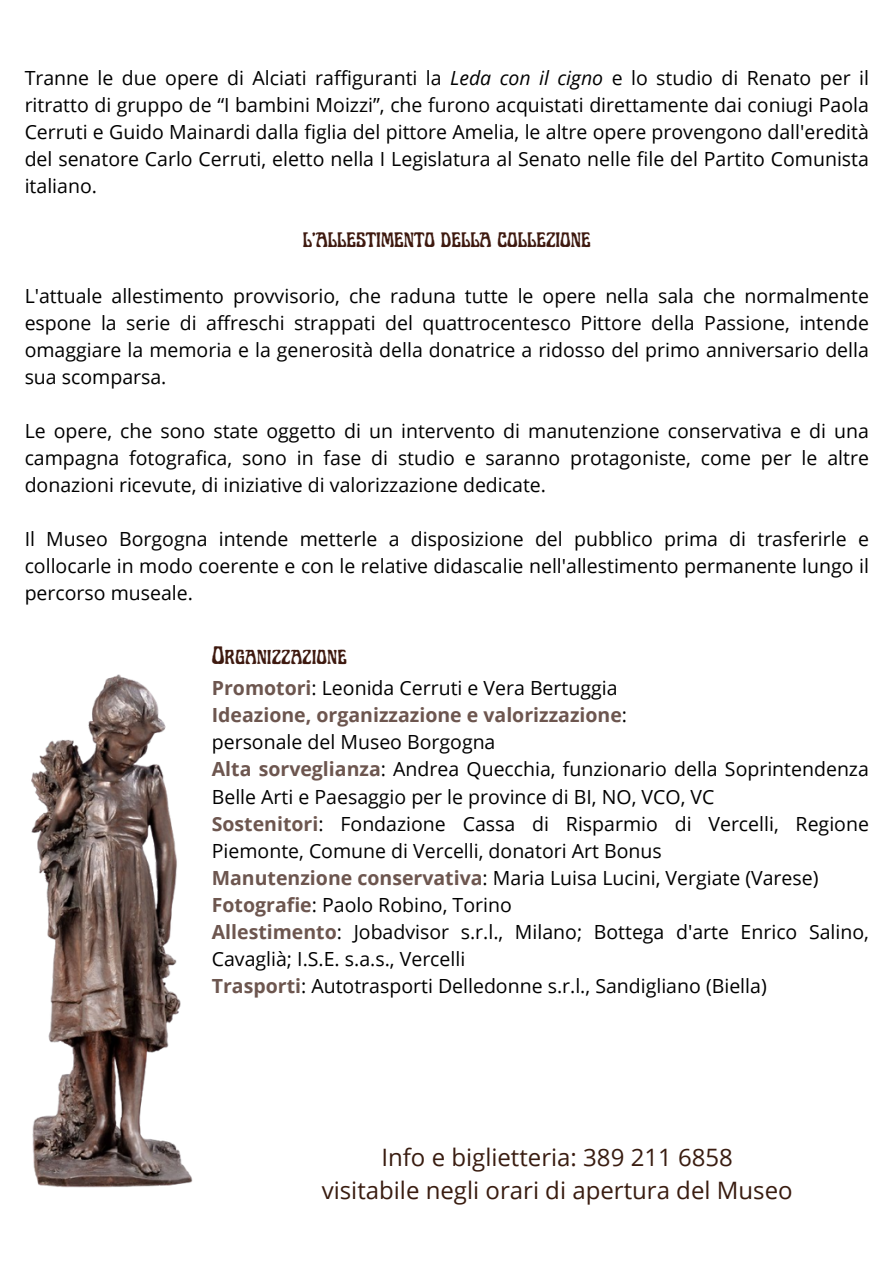
<style>
.page{position:relative;width:894px;height:1264px;background:#fff}
.page>*{position:absolute;margin:0;border:0;box-sizing:border-box;transform-origin:0 0}
.t1{font:25.5px "Art Nuvo Ultra Rough";color:#3e190f}
.t2{font:24px/32.7px "Open Sans";color:#391c10;text-align:center}
.t3{font:21px "Art Nuvo Ultra Rough";color:#3e190f}
.t4{font:19.5px/27px "Open Sans";color:#000;text-align:justify}
.t5{font:700 19.5px "Open Sans";color:#6d564f}
.s1{font-style:italic}
.s2{font-weight:700;color:#6d564f}
.s3{font-weight:400;color:#000}
</style>
<div class="page">
<img style="left:31px;top:674px;width:162px;height:514px">
<h2 class="t4" style="left:25px;top:64px;width:845px">Tranne le due opere di Alciati raffiguranti la <span class="s1">Leda con il cigno</span> e lo studio di Renato per il ritratto di gruppo de “I bambini Moizzi”, che furono acquistati direttamente dai coniugi Paola Cerruti e Guido Mainardi dalla figlia del pittore Amelia, le altre opere provengono dall'eredità del senatore Carlo Cerruti, eletto nella I Legislatura al Senato nelle file del Partito Comunista italiano.</h2>
<p class="t3" style="left:303px;top:231px;width:289px">L’ALLESTIMENTO DELLA COLLEZIONE</p>
<p class="t4" style="left:25px;top:282px;width:845px">L'attuale allestimento provvisorio, che raduna tutte le opere nella sala che normalmente espone la serie di affreschi strappati del quattrocentesco Pittore della Passione, intende omaggiare la memoria e la generosità della donatrice a ridosso del primo anniversario della sua scomparsa.</p>
<p class="t4" style="left:25px;top:417px;width:845px">Le opere, che sono state oggetto di un intervento di manutenzione conservativa e di una campagna fotografica, sono in fase di studio e saranno protagoniste, come per le altre donazioni ricevute, di iniziative di valorizzazione dedicate.</p>
<p class="t4" style="left:25px;top:525px;width:845px">Il Museo Borgogna intende metterle a disposizione del pubblico prima di trasferirle e collocarle in modo coerente e con le relative didascalie nell'allestimento permanente lungo il percorso museale.</p>
<p class="t1" style="left:212px;top:644px;width:136px">Organizzazione</p>
<p class="t4" style="left:212px;top:674px;width:407px"><span class="s2">Promotori</span>: Leonida Cerruti e Vera Bertuggia</p>
<p class="t5" style="left:212px;top:701px;width:416px">Ideazione, organizzazione e valorizzazione<span class="s3">:</span></p>
<p class="t4" style="left:212px;top:728px;width:285px">personale del Museo Borgogna</p>
<p class="t4" style="left:212px;top:755px;width:658px"><span class="s2">Alta sorveglianza</span>: Andrea Quecchia, funzionario della Soprintendenza<br>Belle Arti e Paesaggio per le province di BI, NO, VCO, VC</p>
<p class="t4" style="left:212px;top:809px;width:658px"><span class="s2">Sostenitori</span>: Fondazione Cassa di Risparmio di Vercelli, Regione<br>Piemonte, Comune di Vercelli, donatori Art Bonus</p>
<p class="t4" style="left:212px;top:863px;width:608px"><span class="s2">Manutenzione conservativa</span>: Maria Luisa Lucini, Vergiate (Varese)</p>
<p class="t4" style="left:212px;top:890px;width:301px"><span class="s2">Fotografie</span>: Paolo Robino, Torino</p>
<p class="t4" style="left:212px;top:917px;width:658px"><span class="s2">Allestimento</span>: Jobadvisor s.r.l., Milano; Bottega d'arte Enrico Salino,<br>Cavaglià; I.S.E. s.a.s., Vercelli</p>
<h1 class="t4" style="left:212px;top:971px;width:556px"><span class="s2">Trasporti</span>: Autotrasporti Delledonne s.r.l., Sandigliano (Biella)</h1>
<p class="t2" style="left:321px;top:1140px;width:472px">Info e biglietteria: 389 211 6858<br>visitabile negli orari di apertura del Museo</p>
</div>
